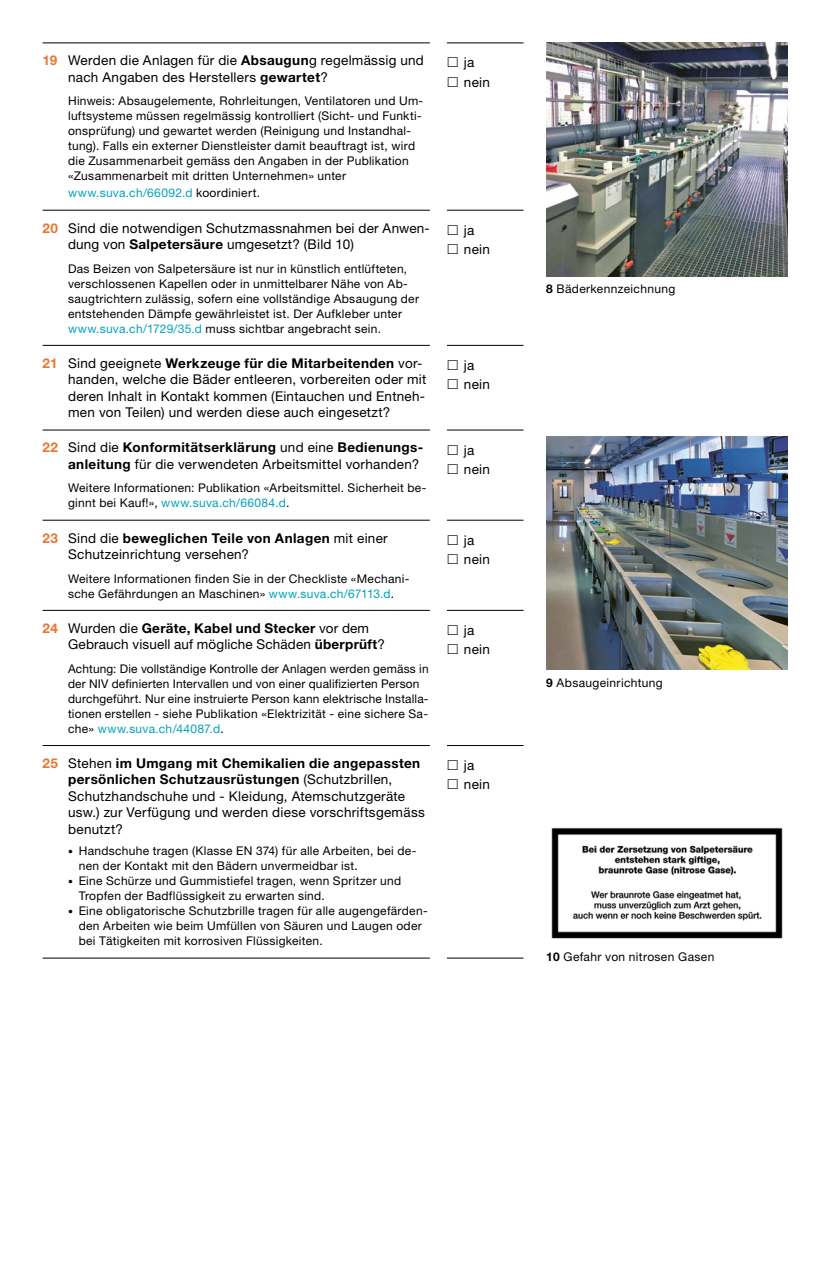
<style>
.page{position:relative;width:830px;height:1263px;background:#fff}
.page>*{position:absolute;margin:0;border:0;box-sizing:border-box;transform-origin:0 0}
.t1{font:13.5px/16.5px "Helvetica Neue LT Std";letter-spacing:.02em;color:#000}
.t2{font:12px/15px "Helvetica Neue LT Std";letter-spacing:.025em;color:#000}
.t3{font:12px "Helvetica Neue LT Std";letter-spacing:.025em;color:#00a2bc}
.s1{font-weight:700;color:#ee742d}
.s2{font-weight:700}
.s3{color:#000}
.s4{color:#00a2bc}
.s5{font-size:9.75px}
</style>
<div class="page">
<img style="left:546px;top:43px;width:241px;height:233px">
<img style="left:546px;top:436px;width:241px;height:234px">
<hr style="left:446px;top:43px;width:77px;height:1px;background:#000">
<hr style="left:446px;top:210px;width:77px;height:1px;background:#000">
<hr style="left:446px;top:345px;width:77px;height:1px;background:#000">
<hr style="left:446px;top:430px;width:77px;height:1px;background:#000">
<hr style="left:446px;top:520px;width:77px;height:1px;background:#000">
<hr style="left:446px;top:610px;width:77px;height:1px;background:#000">
<hr style="left:446px;top:745px;width:77px;height:1px;background:#000">
<hr style="left:446px;top:958px;width:77px;height:1px;background:#000">
<hr style="left:43px;top:43px;width:386px;height:1px;background:#000">
<hr style="left:43px;top:210px;width:386px;height:1px;background:#000">
<hr style="left:43px;top:345px;width:386px;height:1px;background:#000">
<hr style="left:43px;top:430px;width:386px;height:1px;background:#000">
<hr style="left:43px;top:520px;width:386px;height:1px;background:#000">
<hr style="left:43px;top:610px;width:386px;height:1px;background:#000">
<hr style="left:43px;top:745px;width:386px;height:1px;background:#000">
<hr style="left:43px;top:958px;width:386px;height:1px;background:#000">
<img style="left:551px;top:827px;width:232px;height:112px">
<p class="t1" style="left:68px;top:52px;width:357px;text-indent:-26px"><span class="s1">19</span> Werden die Anlagen für die <span class="s2">Absaugun</span>g regelmässig und nach Angaben des Herstellers <span class="s2">gewartet</span>?</p>
<p class="t2" style="left:68px;top:93px;width:356px">Hinweis: Absaugelemente, Rohrleitungen, Ventilatoren und Um&shy;luftsysteme müssen regelmässig kontrolliert (Sicht- und Funkti&shy;onsprüfung) und gewartet werden (Reinigung und Instandhal&shy;tung). Falls ein externer Dienstleister damit beauftragt ist, wird die Zusammenarbeit gemäss den Angaben in der Publikation «Zusammenarbeit mit dritten Unternehmen» unter</p>
<p class="t3" style="left:68px;top:186px;width:193px">www.suva.ch/66092.d <span class="s3">koordiniert.</span></p>
<p class="t1" style="left:68px;top:219px;width:363px;text-indent:-26px"><span class="s1">20</span> Sind die notwendigen Schutzmassnahmen bei der Anwen&shy;dung von <span class="s2">Salpetersäure</span> umgesetzt? (Bild 10)</p>
<p class="t2" style="left:68px;top:261px;width:352px">Das Beizen von Salpetersäure ist nur in künstlich entlüfteten, verschlossenen Kapellen oder in unmittelbarer Nähe von Ab&shy;saugtrichtern zulässig, sofern eine vollständige Absaugung der entstehenden Dämpfe gewährleistet ist. Der Aufkleber unter <span class="s4">www.suva.ch/1729/35.d</span> muss sichtbar angebracht sein.</p>
<p class="t1" style="left:463px;top:53px;width:27px;line-height:19.2px">ja nein</p>
<p class="t1" style="left:463px;top:220px;width:27px;line-height:19.2px">ja nein</p>
<p class="t1" style="left:68px;top:354px;width:359px;text-indent:-26px"><span class="s1">21</span> Sind geeignete <span class="s2">Werkzeuge für die Mitarbeitenden</span> vor&shy;handen, welche die Bäder entleeren, vorbereiten oder mit deren Inhalt in Kontakt kommen (Eintauchen und Entneh&shy;men von Teilen) und werden diese auch eingesetzt?</p>
<p class="t1" style="left:463px;top:355px;width:27px;line-height:19.2px">ja nein</p>
<p class="t1" style="left:43px;top:439px;width:382px;text-align:right"><span class="s1">22</span> Sind die <span class="s2">Konformitätserklärung</span> und eine <span class="s2">Bedienungs&shy;anleitung</span> für die verwendeten Arbeitsmittel vorhanden?</p>
<p class="t2" style="left:68px;top:480px;width:360px">Weitere Informationen: Publikation «Arbeitsmittel. Sicherheit be&shy;ginnt bei Kauf!», <span class="s4">www.suva.ch/66084.d</span>.</p>
<p class="t1" style="left:463px;top:440px;width:27px;line-height:19.2px">ja nein</p>
<p class="t1" style="left:68px;top:529px;width:321px;text-indent:-26px"><span class="s1">23</span> Sind die <span class="s2">beweglichen Teile von Anlagen</span> mit einer<br>Schutzeinrichtung versehen?</p>
<p class="t2" style="left:68px;top:571px;width:343px">Weitere Informationen finden Sie in der Checkliste «Mechani&shy;sche Gefährdungen an Maschinen» <span class="s4">www.suva.ch/67113.d</span>.</p>
<p class="t1" style="left:68px;top:619px;width:318px;text-indent:-26px"><span class="s1">24</span> Wurden die <span class="s2">Geräte, Kabel und Stecker</span> vor dem<br>Gebrauch visuell auf mögliche Schäden <span class="s2">überprüft</span>?</p>
<p class="t2" style="left:68px;top:661px;width:362px">Achtung: Die vollständige Kontrolle der Anlagen werden gemäss in der NIV definierten Intervallen und von einer qualifizierten Person durchgeführt. Nur eine instruierte Person kann elektrische Installa&shy;tionen erstellen - siehe Publikation «Elektrizität - eine sichere Sa&shy;che» <span class="s4">www.suva.ch/44087.d</span>.</p>
<p class="t1" style="left:68px;top:755px;width:358px;text-indent:-26px"><span class="s1">25</span> Stehen <span class="s2">im Umgang mit Chemikalien die angepassten persönlichen Schutzausrüstungen</span> (Schutzbrillen, Schutzhandschuhe und - Kleidung, Atemschutzgeräte usw.) zur Verfügung und werden diese vorschriftsgemäss benutzt?</p>
<p class="t2" style="left:79px;top:843px;width:339px;text-indent:-11px"><span class="s5">•</span> Handschuhe tragen (Klasse EN 374) für alle Arbeiten, bei de&shy;nen der Kontakt mit den Bädern unvermeidbar ist.</p>
<p class="t2" style="left:79px;top:873px;width:324px;text-indent:-11px"><span class="s5">•</span> Eine Schürze und Gummistiefel tragen, wenn Spritzer und<br>Tropfen der Badflüssigkeit zu erwarten sind.</p>
<p class="t2" style="left:79px;top:903px;width:350px;text-indent:-11px"><span class="s5">•</span> Eine obligatorische Schutzbrille tragen für alle augengefärden&shy;den Arbeiten wie beim Umfüllen von Säuren und Laugen oder bei Tätigkeiten mit korrosiven Flüssigkeiten.</p>
<p class="t1" style="left:463px;top:530px;width:27px;line-height:19.2px">ja nein</p>
<p class="t1" style="left:463px;top:620px;width:27px;line-height:19.2px">ja nein</p>
<p class="t1" style="left:463px;top:755px;width:27px;line-height:19.2px">ja nein</p>
<p class="t2" style="left:546px;top:282px;width:130px"><span class="s2">8</span> Bäderkennzeichnung</p>
<p class="t2" style="left:546px;top:675px;width:118px"><span class="s2">9</span> Absaugeinrichtung</p>
<p class="t2" style="left:546px;top:949px;width:170px"><span class="s2">10</span> Gefahr von nitrosen Gasen</p>
</div>
